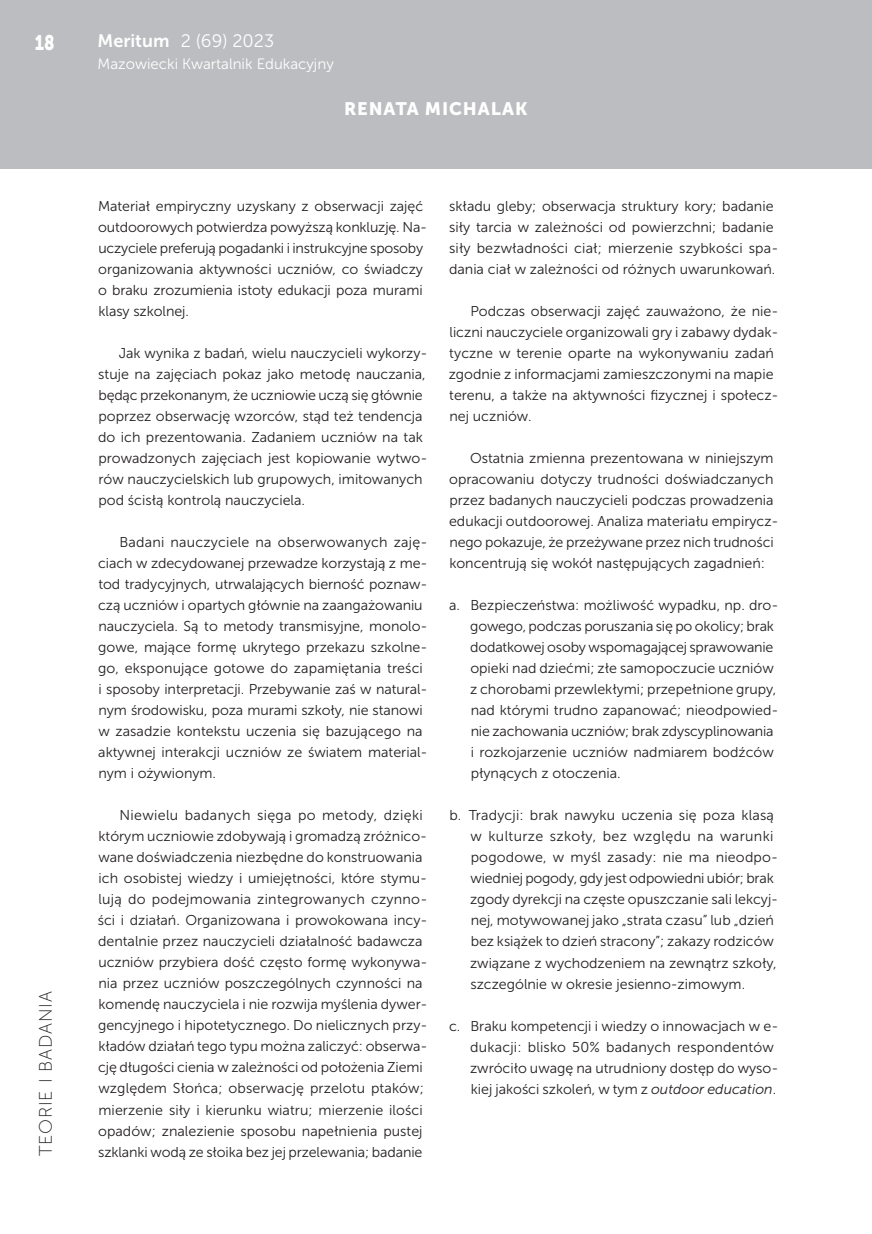
<style>
.page{position:relative;width:872px;height:1234px;background:#fff}
.page>*{position:absolute;margin:0;border:0;box-sizing:border-box;transform-origin:0 0}
.t1{font:21px "Museo Sans 900";color:#fff;scale:.8 1}
.t2{font:18px "Museo Sans 300";color:#fff}
.t3{font:18px "Museo Sans 100";letter-spacing:.05em;color:#231f20}
.t4{font:18px "Museo Sans 900";letter-spacing:.05em;color:#fff}
.t5{font:15px "Museo Sans 300";color:#fff}
.t6{font:14.25px/21px "Museo Sans 300";color:#231f20}
.s1{font-family:"Museo Sans 700"}
.s2{font-style:italic}
</style>
<div class="page">
<div style="left:0;top:0;width:872px;height:169px;background:#bcbdc0"></div>
<h1 class="t1" style="left:35px;top:30px;width:26px">18</h1>
<p class="t2" style="left:98px;top:31px;width:178px"><span class="s1">Meritum</span> 2 (69) 2023</p>
<p class="t5" style="left:98px;top:56px;width:238px">Mazowiecki Kwartalnik Edukacyjny</p>
<p class="t4" style="left:344px;top:99px;width:185px">RENATA MICHALAK</p>
<p class="t3" style="left:36px;top:1156px;width:167px;rotate:-90deg">TEORIE I BADANIA</p>
<p class="t6" style="left:98px;top:195px;width:331px">Materiał empiryczny uzyskany z obserwacji zajęć outdoorowych potwierdza powyższą konkluzję. Na&shy;uczyciele preferują pogadanki i instrukcyjne sposoby organizowania aktywności uczniów, co świadczy o braku zrozumienia istoty edukacji poza murami klasy szkolnej.</p>
<p class="t6" style="left:98px;top:342px;width:331px;text-indent:21px">Jak wynika z badań, wielu nauczycieli wykorzy&shy;stuje na zajęciach pokaz jako metodę nauczania, będąc przekonanym, że uczniowie uczą się głównie poprzez obserwację wzorców, stąd też tendencja do ich prezentowania. Zadaniem uczniów na tak prowadzonych zajęciach jest kopiowanie wytwo&shy;rów nauczycielskich lub grupowych, imitowanych pod ścisłą kontrolą nauczyciela.</p>
<p class="t6" style="left:98px;top:531px;width:331px;text-indent:21px">Badani nauczyciele na obserwowanych zaję&shy;ciach w zdecydowanej przewadze korzystają z me&shy;tod tradycyjnych, utrwalających bierność poznaw&shy;czą uczniów i opartych głównie na zaangażowaniu nauczyciela. Są to metody transmisyjne, monolo&shy;gowe, mające formę ukrytego przekazu szkolne&shy;go, eksponujące gotowe do zapamiętania treści i sposoby interpretacji. Przebywanie zaś w natural&shy;nym środowisku, poza murami szkoły, nie stanowi w zasadzie kontekstu uczenia się bazującego na aktywnej interakcji uczniów ze światem material&shy;nym i ożywionym.</p>
<p class="t6" style="left:98px;top:804px;width:331px;text-indent:22px">Niewielu badanych sięga po metody, dzięki którym uczniowie zdobywają i gromadzą zróżnico&shy;wane doświadczenia niezbędne do konstruowania ich osobistej wiedzy i umiejętności, które stymu&shy;lują do podejmowania zintegrowanych czynno&shy;ści i działań. Organizowana i prowokowana incy&shy;dentalnie przez nauczycieli działalność badawcza uczniów przybiera dość często formę wykonywa&shy;nia przez uczniów poszczególnych czynności na komendę nauczyciela i nie rozwija myślenia dywer&shy;gencyjnego i hipotetycznego. Do nielicznych przy&shy;kładów działań tego typu można zaliczyć: obserwa&shy;cję długości cienia w zależności od położenia Ziemi względem Słońca; obserwację przelotu ptaków; mierzenie siły i kierunku wiatru; mierzenie ilości opadów; znalezienie sposobu napełnienia pustej szklanki wodą ze słoika bez jej przelewania; badanie</p>
<p class="t6" style="left:449px;top:195px;width:331px">składu gleby; obserwacja struktury kory; badanie siły tarcia w zależności od powierzchni; badanie siły bezwładności ciał; mierzenie szybkości spa&shy;dania ciał w zależności od różnych uwarunkowań.</p>
<p class="t6" style="left:449px;top:300px;width:331px;text-indent:22px">Podczas obserwacji zajęć zauważono, że nie&shy;liczni nauczyciele organizowali gry i zabawy dydak&shy;tyczne w terenie oparte na wykonywaniu zadań zgodnie z informacjami zamieszczonymi na mapie terenu, a także na aktywności fizycznej i społecz&shy;nej uczniów.</p>
<p class="t6" style="left:449px;top:447px;width:331px;text-indent:21px">Ostatnia zmienna prezentowana w niniejszym opracowaniu dotyczy trudności doświadczanych przez badanych nauczycieli podczas prowadzenia edukacji outdoorowej. Analiza materiału empirycz&shy;nego pokazuje, że przeżywane przez nich trudności koncentrują się wokół następujących zagadnień:</p>
<p class="t6" style="left:470px;top:594px;width:310px;text-indent:-21px">a. Bezpieczeństwa: możliwość wypadku, np. dro&shy;gowego, podczas poruszania się po okolicy; brak dodatkowej osoby wspomagającej sprawowanie opieki nad dziećmi; złe samopoczucie uczniów z chorobami przewlekłymi; przepełnione grupy, nad którymi trudno zapanować; nieodpowied&shy;nie zachowania uczniów; brak zdyscyplinowania i rozkojarzenie uczniów nadmiarem bodźców płynących z otoczenia.</p>
<p class="t6" style="left:470px;top:804px;width:310px;text-indent:-21px">b. Tradycji: brak nawyku uczenia się poza klasą w kulturze szkoły, bez względu na warunki pogodowe, w myśl zasady: nie ma nieodpo&shy;wiedniej pogody, gdy jest odpowiedni ubiór; brak zgody dyrekcji na częste opuszczanie sali lekcyj&shy;nej, motywowanej jako „strata czasu” lub „dzień bez książek to dzień stracony”; zakazy rodziców związane z wychodzeniem na zewnątrz szkoły, szczególnie w okresie jesienno-zimowym.</p>
<p class="t6" style="left:470px;top:1014px;width:310px;text-indent:-21px">c. Braku kompetencji i wiedzy o innowacjach w e&shy;dukacji: blisko 50% badanych respondentów zwróciło uwagę na utrudniony dostęp do wyso&shy;kiej jakości szkoleń, w tym z <span class="s2">outdoor education</span>.</p>
</div>
